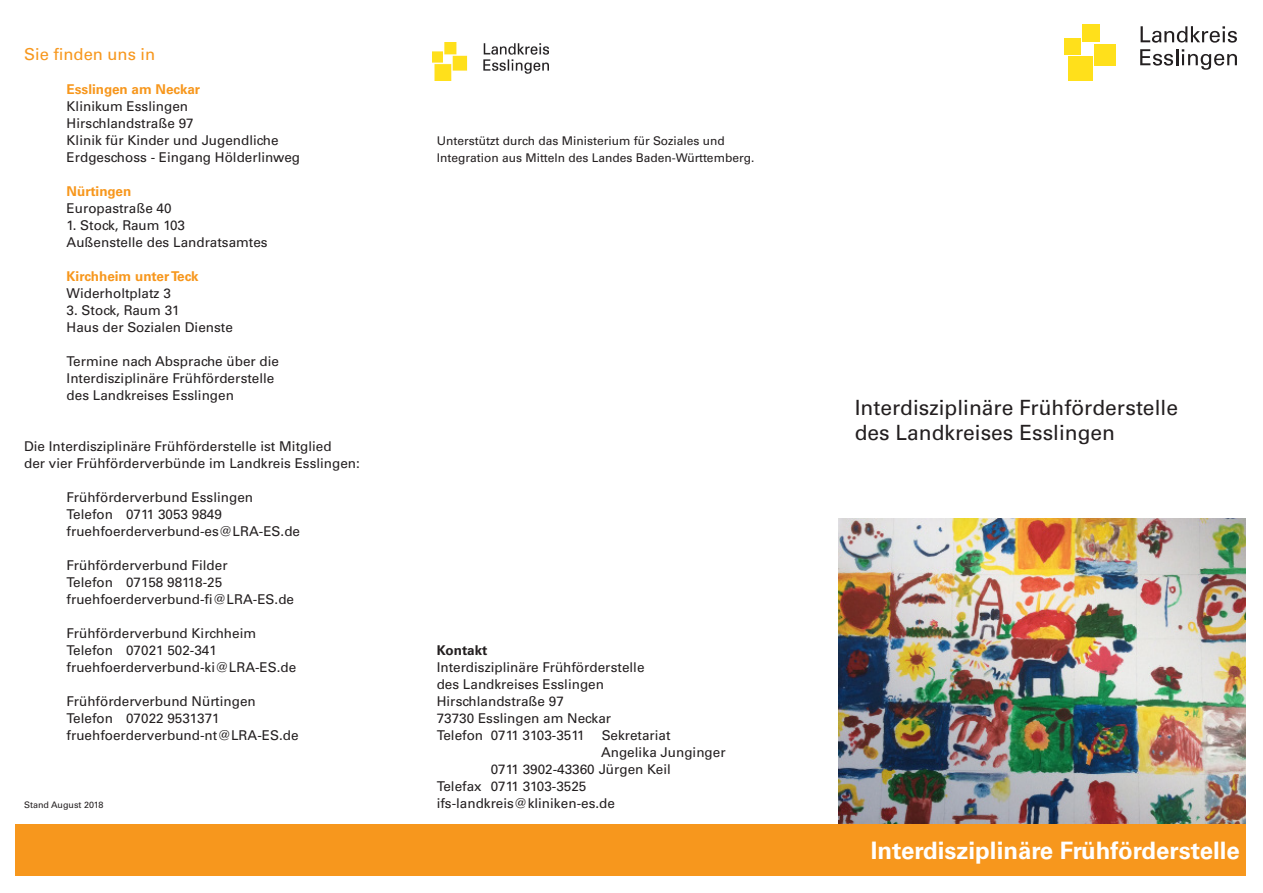
<style>
.page{position:relative;width:1263px;height:893px;background:#fff}
.page>*{position:absolute;margin:0;border:0;box-sizing:border-box;transform-origin:0 0}
.t1{font:700 24px "Univers LT Std";color:#fff}
.t2{font:21px "Univers LT Std";color:#231f20}
.t3{font:16.5px "Univers LT Std";color:#f7971d}
.t4{font:13.5px "Univers LT Std";color:#231f20}
.t5{font:700 13.5px "Univers LT Std";color:#f7971d}
.t6{font:700 13.5px "Univers LT Std";color:#231f20}
.t7{font:12px "Univers LT Std";color:#231f20}
.t8{font:9px "Univers LT Std";color:#231f20}
</style>
<div class="page">
<div style="left:16px;top:825px;width:1230px;height:51px;background:#f7971d"></div>
<img style="left:432px;top:43px;width:117px;height:37px">
<div style="left:1064px;top:38px;width:17px;height:16px;background:#ffe01b"></div>
<div style="left:1068px;top:56px;width:24px;height:25px;background:#ffe01b"></div>
<div style="left:1094px;top:44px;width:21px;height:21px;background:#ffe01b"></div>
<div style="left:1082px;top:24px;width:18px;height:18px;background:#ffe01b"></div>
<svg style="left:1140px;top:26px;width:97px;height:17px"></svg>
<svg style="left:1140px;top:49px;width:97px;height:21px"></svg>
<img style="left:839px;top:519px;width:406px;height:304px">
<p class="t3" style="left:24px;top:44px;width:133px">Sie finden uns in</p>
<p class="t5" style="left:67px;top:81px;width:135px">Esslingen am Neckar</p>
<p class="t4" style="left:67px;top:98px;width:123px">Klinikum Esslingen</p>
<p class="t4" style="left:67px;top:115px;width:129px">Hirschlandstraße 97</p>
<p class="t4" style="left:67px;top:132px;width:214px">Klinik für Kinder und Jugendliche</p>
<p class="t4" style="left:67px;top:149px;width:235px">Erdgeschoss - Eingang Hölderlinweg</p>
<p class="t5" style="left:67px;top:183px;width:66px">Nürtingen</p>
<p class="t4" style="left:67px;top:200px;width:107px">Europastraße 40</p>
<p class="t4" style="left:67px;top:217px;width:120px">1. Stock, Raum 103</p>
<p class="t4" style="left:67px;top:234px;width:203px">Außenstelle des Landratsamtes</p>
<p class="t5" style="left:67px;top:268px;width:134px">Kirchheim unter Teck</p>
<p class="t4" style="left:67px;top:285px;width:106px">Widerholtplatz 3</p>
<p class="t4" style="left:67px;top:302px;width:115px">3. Stock, Raum 31</p>
<p class="t4" style="left:67px;top:319px;width:168px">Haus der Sozialen Dienste</p>
<p class="t4" style="left:67px;top:353px;width:214px">Termine nach Absprache über die</p>
<p class="t4" style="left:67px;top:370px;width:209px">Interdisziplinäre Frühförderstelle</p>
<p class="t4" style="left:67px;top:387px;width:169px">des Landkreises Esslingen</p>
<p class="t4" style="left:24px;top:438px;width:309px">Die Interdisziplinäre Frühförderstelle ist Mitglied</p>
<p class="t4" style="left:24px;top:455px;width:337px">der vier Frühförderverbünde im Landkreis Esslingen:</p>
<p class="t4" style="left:67px;top:489px;width:188px">Frühförderverbund Esslingen</p>
<p class="t4" style="left:67px;top:506px;width:157px">Telefon 0711 3053 9849</p>
<p class="t4" style="left:67px;top:523px;width:235px">fruehfoerderverbund-es@LRA-ES.de</p>
<p class="t4" style="left:67px;top:557px;width:163px">Frühförderverbund Filder</p>
<p class="t4" style="left:67px;top:574px;width:157px">Telefon 07158 98118-25</p>
<p class="t4" style="left:67px;top:591px;width:229px">fruehfoerderverbund-fi@LRA-ES.de</p>
<p class="t4" style="left:67px;top:625px;width:191px">Frühförderverbund Kirchheim</p>
<p class="t4" style="left:67px;top:642px;width:152px">Telefon 07021 502-341</p>
<p class="t4" style="left:67px;top:659px;width:231px">fruehfoerderverbund-ki@LRA-ES.de</p>
<p class="t4" style="left:67px;top:693px;width:191px">Frühförderverbund Nürtingen</p>
<p class="t4" style="left:67px;top:710px;width:155px">Telefon 07022 9531371</p>
<p class="t4" style="left:67px;top:727px;width:233px">fruehfoerderverbund-nt@LRA-ES.de</p>
<p class="t8" style="left:24px;top:799px;width:81px">Stand August 2018</p>
<p class="t7" style="left:437px;top:133px;width:290px">Unterstützt durch das Ministerium für Soziales und</p>
<p class="t7" style="left:437px;top:150px;width:319px">Integration aus Mitteln des Landes Baden-Württemberg.</p>
<p class="t6" style="left:437px;top:642px;width:52px">Kontakt</p>
<p class="t4" style="left:437px;top:659px;width:209px">Interdisziplinäre Frühförderstelle</p>
<p class="t4" style="left:437px;top:676px;width:169px">des Landkreises Esslingen</p>
<p class="t4" style="left:437px;top:693px;width:129px">Hirschlandstraße 97</p>
<p class="t4" style="left:437px;top:710px;width:176px">73730 Esslingen am Neckar</p>
<p class="t4" style="left:437px;top:727px;width:149px">Telefon 0711 3103-3511</p>
<p class="t4" style="left:602px;top:727px;width:70px">Sekretariat</p>
<p class="t4" style="left:601px;top:744px;width:126px">Angelika Junginger</p>
<p class="t4" style="left:491px;top:761px;width:182px">0711 3902-43360 Jürgen Keil</p>
<p class="t4" style="left:437px;top:778px;width:151px">Telefax 0711 3103-3525</p>
<p class="t4" style="left:437px;top:795px;width:180px">ifs-landkreis@kliniken-es.de</p>
<p class="t2" style="left:855px;top:395px;width:325px">Interdisziplinäre Frühförderstelle</p>
<p class="t2" style="left:855px;top:420px;width:262px">des Landkreises Esslingen</p>
<p class="t1" style="left:871px;top:836px;width:370px">Interdisziplinäre Frühförderstelle</p>
</div>
